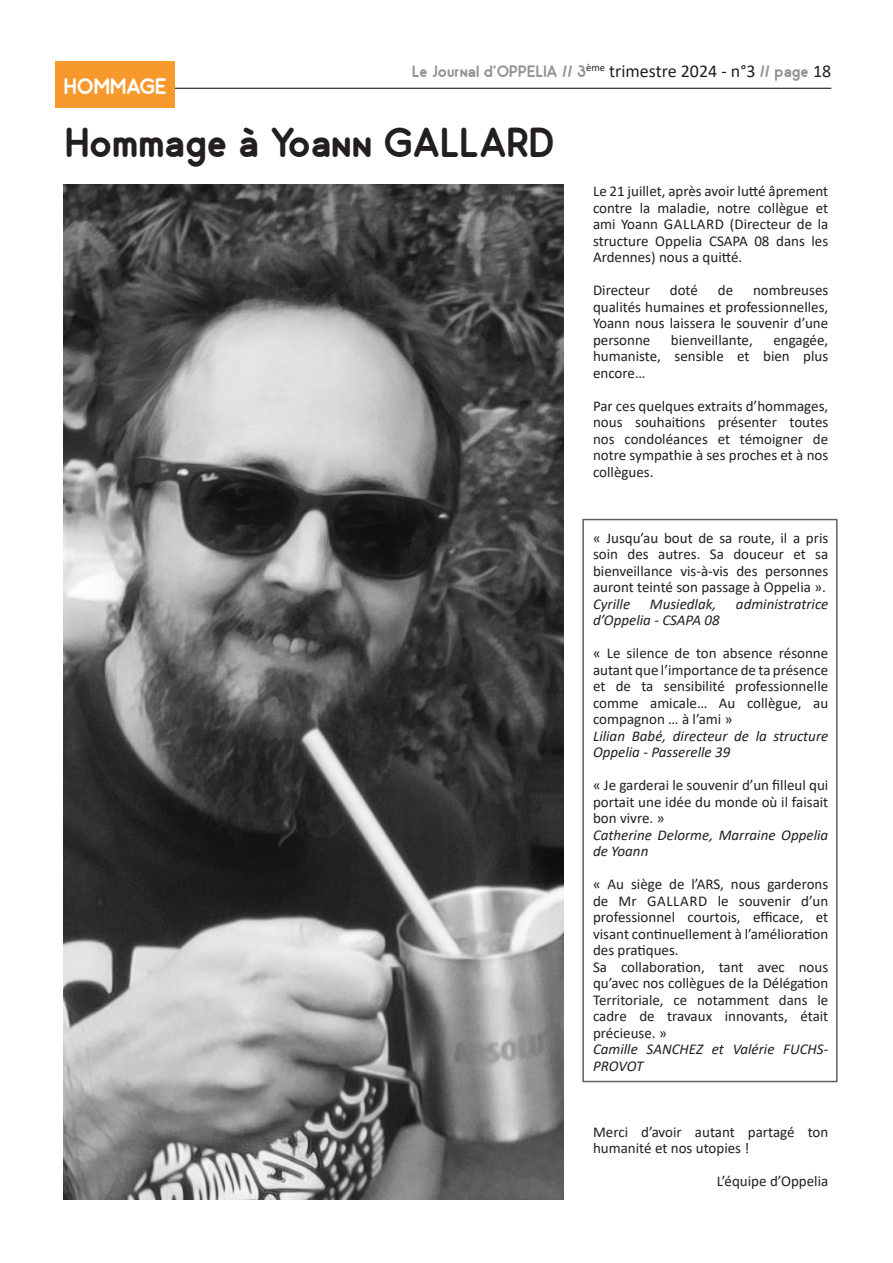
<style>
.page{position:relative;width:893px;height:1263px;background:#fff}
.page>*{position:absolute;margin:0;border:0;box-sizing:border-box;transform-origin:0 0}
.Gros_titre{font:700 42px "Odin";color:#231f20}
.Texte_encadré{font:700 22.5px "Odin";color:#fff}
.t1{font:700 16.65px "Odin";color:#929698}
.Texte_base{font:15px/16.5px "Calibri";color:#231f20;text-align:justify}
.Texte_base-2{font:italic 15px/16.5px "Calibri";color:#231f20}
.s1{font-family:"Calibri";font-weight:400;font-size:18px;color:#231f20}
</style>
<div class="page">
<hr style="left:64px;top:88px;width:767px;height:1px;background:#000">
<div style="left:55px;top:61px;width:120px;height:47px;background:#f8992d"></div>
<img style="left:64px;top:185px;width:499px;height:1014px">
<div style="left:582px;top:519px;width:255px;height:563px;border:2px solid #5f6062"></div>
<p class="t1" style="left:412px;top:62px;width:421px">Le Journal d'OPPELIA // 3<sup>ème</sup> <span class="s1">trimestre 2024 - n°3</span> // page <span class="s1">18</span></p>
<p class="Texte_encadré" style="left:64px;top:73px;width:104px">HOMMAGE</p>
<p class="Gros_titre" style="left:65px;top:118px;width:491px">Hommage à Yoann GALLARD</p>
<p class="Texte_base" style="left:593px;top:183px;width:237px">Le 21 juillet, après avoir lutté âprement contre la maladie, notre collègue et ami Yoann GALLARD (Directeur de la structure Oppelia CSAPA 08 dans les Ardennes) nous a quitté.</p>
<p class="Texte_base" style="left:593px;top:282px;width:58px">Directeur</p>
<p class="Texte_base" style="left:670px;top:282px;width:30px">doté</p>
<p class="Texte_base" style="left:718px;top:282px;width:17px">de</p>
<p class="Texte_base" style="left:593px;top:282px;width:237px;text-indent:160px">nombreuses qualités humaines et professionnelles, Yoann nous laissera le souvenir d’une personne</p>
<p class="Texte_base" style="left:593px;top:331px;width:237px;text-indent:180px">engagée, humaniste, sensible et bien plus encore…</p>
<p class="Texte_base" style="left:593px;top:397px;width:237px">Par ces quelques extraits d’hommages, nous souhaitions présenter toutes nos condoléances et témoigner de notre sympathie à ses proches et à nos collègues.</p>
<p class="Texte_base" style="left:671px;top:331px;width:83px">bienveillante,</p>
<p class="Texte_base" style="left:593px;top:529px;width:237px">« Jusqu’au bout de sa route, il a pris soin des autres. Sa douceur et sa bienveillance vis-à-vis des personnes auront teinté son passage à Oppelia ».</p>
<p class="Texte_base-2" style="left:593px;top:595px;width:39px">Cyrille</p>
<p class="Texte_base-2" style="left:650px;top:595px;width:68px">Musiedlak,</p>
<p class="Texte_base-2" style="left:736px;top:595px;width:94px">administratrice</p>
<p class="Texte_base-2" style="left:593px;top:611px;width:128px">d’Oppelia - CSAPA 08</p>
<p class="Texte_base" style="left:593px;top:645px;width:237px">« Le silence de ton absence résonne autant que l’importance de ta présence et de ta sensibilité professionnelle comme amicale… Au collègue, au compagnon … à l’ami »</p>
<p class="Texte_base-2" style="left:593px;top:727px;width:237px">Lilian Babé, directeur de la structure<br>Oppelia - Passerelle 39</p>
<p class="Texte_base" style="left:593px;top:777px;width:237px">« Je garderai le souvenir d’un filleul qui portait une idée du monde où il faisait bon vivre. »</p>
<p class="Texte_base-2" style="left:593px;top:826px;width:237px">Catherine Delorme, Marraine Oppelia de Yoann</p>
<p class="Texte_base" style="left:593px;top:876px;width:237px">« Au siège de l’ARS, nous garderons de Mr GALLARD le souvenir d’un professionnel courtois, efficace, et visant continuellement à l’amélioration des pratiques.</p>
<p class="Texte_base" style="left:593px;top:958px;width:237px">Sa collaboration, tant avec nous qu’avec nos collègues de la Délégation Territoriale, ce notamment dans le cadre de travaux innovants, était précieuse. »</p>
<p class="Texte_base-2" style="left:593px;top:1040px;width:237px">Camille SANCHEZ et Valérie FUCHS-<br>PROVOT</p>
<p class="Texte_base" style="left:593px;top:1123px;width:237px">Merci d’avoir autant partagé ton humanité et nos utopies !</p>
<p class="Texte_base" style="left:717px;top:1173px;width:113px">L’équipe d’Oppelia</p>
</div>
